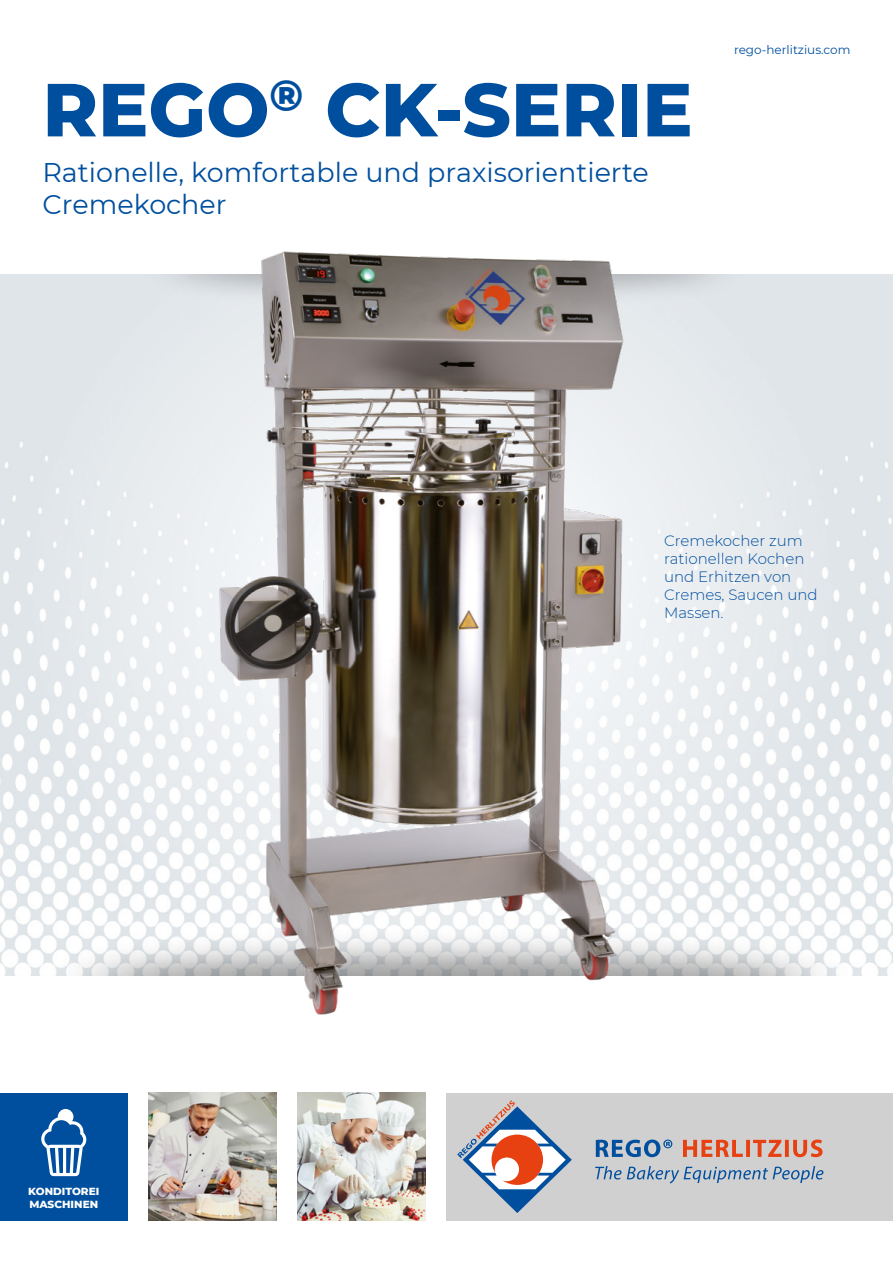
<style>
.page{position:relative;width:893px;height:1263px;background:#fff}
.page>*{position:absolute;margin:0;border:0;box-sizing:border-box;transform-origin:0 0}
.t1{font:800 75px "Montserrat";color:#004f9f}
.t2{font:27px/32.4px "Montserrat";color:#004f9f}
.t3{font:300 15px/18px "Montserrat";color:#004f9f}
.t4{font:12px "Montserrat";color:#004f9f}
.t5{font:800 10.5px/12.6px "Montserrat";color:#fff}
</style>
<div class="page">
<img style="left:0;top:274px;width:893px;height:702px">
<div style="left:716px;top:274px;width:35px;height:148px;background:#e2e7eb"></div>
<img style="left:43px;top:780px;width:807px;height:196px">
<div style="left:446px;top:1093px;width:447px;height:127px;background:#d1d0d0"></div>
<svg style="left:457px;top:1100px;width:115px;height:113px"></svg>
<svg style="left:595px;top:1166px;width:228px;height:17px"></svg>
<svg style="left:683px;top:1139px;width:140px;height:18px"></svg>
<svg style="left:596px;top:1139px;width:76px;height:18px"></svg>
<img style="left:298px;top:1093px;width:127px;height:127px">
<img style="left:149px;top:1093px;width:127px;height:127px">
<div style="left:0;top:1093px;width:128px;height:127px;background:#004f9f"></div>
<svg style="left:41px;top:1109px;width:45px;height:67px"></svg>
<img style="left:134px;top:251px;width:582px;height:764px">
<h1 class="t1" style="left:43px;top:55px;width:652px">REGO<sup>®</sup> CK-SERIE</h1>
<h2 class="t2" style="left:43px;top:155px;width:608px">Rationelle, komfortable und praxisorientierte<br>Cremekocher</h2>
<p class="t4" style="left:734px;top:42px;width:118px">rego-herlitzius.com</p>
<p class="t5" style="left:28px;top:1184px;width:73px">KONDITOREI<br>MASCHINEN</p>
<p class="t3" style="left:664px;top:531px;width:155px">Cremekocher zum rationellen Kochen und Erhitzen von<br>Cremes, Saucen und<br>Massen.</p>
</div>
